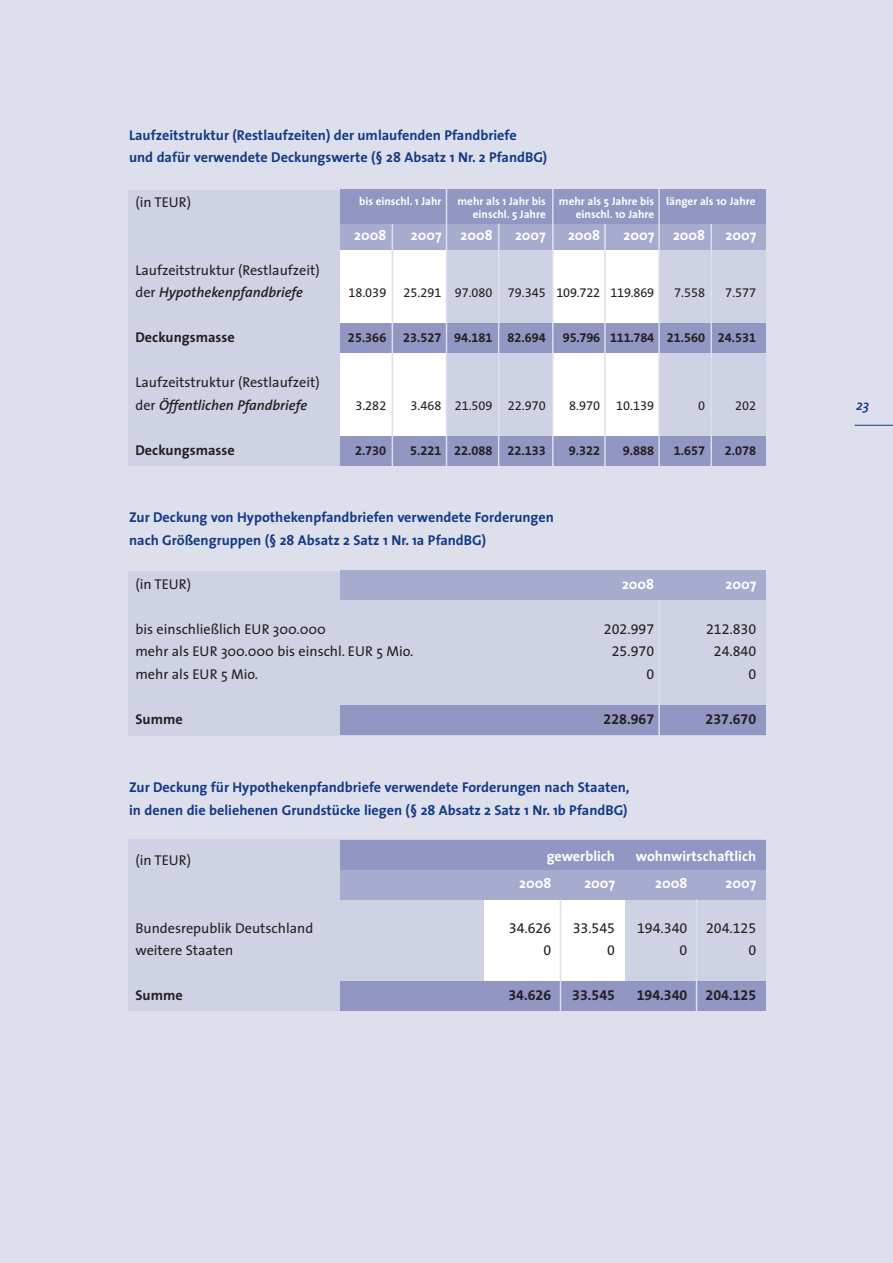
<style>
.page{position:relative;width:893px;height:1263px;background:#dddfed}
.page>*{position:absolute;margin:0;border:0;box-sizing:border-box;transform-origin:0 0}
.t1{font:700 14.25px/22.5px "The Sans";color:#143a85}
.t2{font:14.25px/22.5px "The Sans";color:#231f20}
.t3{font:700 14.25px/27px "The Sans";color:#fff;text-align:right}
.t4{font:14.25px/22.5px "The Sans Expert";color:#231f20;text-align:right}
.t5{font:14.25px "The Sans Bold Expert";color:#231f20}
.t6{font:700 14.25px "The Sans";color:#231f20}
.t7{font:italic 600 14.25px "The Mix";color:#143a85}
.t8{font:12.75px "The Sans Bold Expert";color:#231f20}
.t9{font:12.75px "The Sans Expert";color:#231f20}
.t10{font:700 11.25px/13.5px "The Sans";color:#fff;text-align:right}
.s1{font-weight:600;font-style:italic}
</style>
<div class="page">
<hr style="left:855px;top:425px;width:38px;height:1px;background:#143a85">
<div style="left:128px;top:571px;width:637px;height:164px;background:#cfd1e5"></div>
<div style="left:340px;top:705px;width:425px;height:30px;background:#9196c2"></div>
<div style="left:340px;top:570px;width:425px;height:30px;background:#a7accf"></div>
<div style="left:128px;top:190px;width:637px;height:276px;background:#cfd1e5"></div>
<div style="left:340px;top:228px;width:106px;height:238px;background:#fff"></div>
<div style="left:553px;top:228px;width:106px;height:238px;background:#fff"></div>
<div style="left:340px;top:190px;width:425px;height:59px;background:#a7accf"></div>
<div style="left:340px;top:190px;width:425px;height:34px;background:#9196c2"></div>
<div style="left:340px;top:323px;width:425px;height:30px;background:#9196c2"></div>
<div style="left:340px;top:436px;width:425px;height:30px;background:#9196c2"></div>
<hr style="left:392px;top:224px;width:1px;height:250px;background:#dddfed">
<hr style="left:446px;top:187px;width:1px;height:287px;background:#dddfed">
<hr style="left:552px;top:187px;width:2px;height:287px;background:#dddfed">
<hr style="left:658px;top:187px;width:2px;height:287px;background:#dddfed">
<hr style="left:498px;top:224px;width:1px;height:252px;background:#dddfed">
<hr style="left:604px;top:224px;width:2px;height:250px;background:#dddfed">
<hr style="left:710px;top:224px;width:2px;height:246px;background:#dddfed">
<hr style="left:658px;top:600px;width:2px;height:146px;background:#dddfed">
<div style="left:128px;top:840px;width:637px;height:171px;background:#cfd1e5"></div>
<div style="left:485px;top:899px;width:140px;height:82px;background:#fff"></div>
<div style="left:340px;top:870px;width:425px;height:29px;background:#a7accf"></div>
<div style="left:340px;top:840px;width:425px;height:30px;background:#9196c2"></div>
<div style="left:340px;top:981px;width:425px;height:30px;background:#9196c2"></div>
<hr style="left:696px;top:899px;width:1px;height:121px;background:#dddfed">
<hr style="left:560px;top:899px;width:1px;height:121px;background:#dddfed">
<p class="t1" style="left:129px;top:125px;width:420px">Laufzeitstruktur (Restlaufzeiten) der umlaufenden Pfandbriefe<br>und dafür verwendete Deckungswerte (§ 28 Absatz 1 Nr. 2 PfandBG)</p>
<p class="t2" style="left:135px;top:193px;width:57px">(in TEUR)</p>
<p class="t2" style="left:135px;top:260px;width:186px">Laufzeitstruktur (Restlaufzeit) der <span class="s1">Hypothekenpfandbriefe</span></p>
<p class="t6" style="left:135px;top:332px;width:101px">Deckungsmasse</p>
<p class="t2" style="left:135px;top:373px;width:186px">Laufzeitstruktur (Restlaufzeit) der <span class="s1">Öffentlichen Pfandbriefe</span></p>
<p class="t6" style="left:135px;top:444px;width:101px">Deckungsmasse</p>
<p class="t10" style="left:359px;top:195px;width:84px">bis einschl. 1 Jahr</p>
<p class="t10" style="left:458px;top:195px;width:90px">mehr als 1 Jahr bis einschl. 5 Jahre</p>
<p class="t10" style="left:559px;top:195px;width:97px">mehr als 5 Jahre bis einschl. 10 Jahre</p>
<p class="t10" style="left:666px;top:195px;width:91px">länger als 10 Jahre</p>
<p class="t3" style="left:411px;top:223px;width:32px">2007</p>
<p class="t3" style="left:354px;top:223px;width:34px">2008</p>
<p class="t3" style="left:460px;top:223px;width:34px">2008</p>
<p class="t3" style="left:568px;top:223px;width:34px">2008</p>
<p class="t3" style="left:673px;top:223px;width:34px">2008</p>
<p class="t3" style="left:515px;top:223px;width:32px">2007</p>
<p class="t3" style="left:623px;top:223px;width:32px">2007</p>
<p class="t3" style="left:725px;top:223px;width:32px">2007</p>
<p class="t9" style="left:348px;top:288px;width:39px">18.039</p>
<p class="t8" style="left:348px;top:333px;width:40px">25.366</p>
<p class="t9" style="left:404px;top:288px;width:39px">25.291</p>
<p class="t8" style="left:403px;top:333px;width:40px">23.527</p>
<p class="t9" style="left:455px;top:288px;width:39px">97.080</p>
<p class="t8" style="left:454px;top:333px;width:40px">94.181</p>
<p class="t9" style="left:508px;top:288px;width:39px">79.345</p>
<p class="t8" style="left:507px;top:333px;width:40px">82.694</p>
<p class="t9" style="left:556px;top:288px;width:45px">109.722</p>
<p class="t8" style="left:563px;top:333px;width:39px">95.796</p>
<p class="t9" style="left:610px;top:288px;width:45px">119.869</p>
<p class="t8" style="left:610px;top:333px;width:46px">111.784</p>
<p class="t9" style="left:674px;top:288px;width:32px">7.558</p>
<p class="t8" style="left:667px;top:333px;width:40px">21.560</p>
<p class="t9" style="left:725px;top:288px;width:32px">7.577</p>
<p class="t8" style="left:718px;top:333px;width:40px">24.531</p>
<p class="t9" style="left:355px;top:401px;width:32px">3.282</p>
<p class="t8" style="left:355px;top:446px;width:33px">2.730</p>
<p class="t9" style="left:411px;top:401px;width:32px">3.468</p>
<p class="t8" style="left:410px;top:446px;width:33px">5.221</p>
<p class="t9" style="left:455px;top:401px;width:39px">21.509</p>
<p class="t8" style="left:454px;top:446px;width:40px">22.088</p>
<p class="t9" style="left:508px;top:401px;width:39px">22.970</p>
<p class="t8" style="left:507px;top:446px;width:40px">22.133</p>
<p class="t9" style="left:569px;top:401px;width:32px">8.970</p>
<p class="t8" style="left:569px;top:446px;width:33px">9.322</p>
<p class="t9" style="left:616px;top:401px;width:39px">10.139</p>
<p class="t8" style="left:623px;top:446px;width:33px">9.888</p>
<p class="t9" style="left:698px;top:401px;width:9px">0</p>
<p class="t8" style="left:674px;top:446px;width:33px">1.657</p>
<p class="t9" style="left:735px;top:401px;width:23px">202</p>
<p class="t8" style="left:725px;top:446px;width:33px">2.078</p>
<p class="t1" style="left:129px;top:508px;width:426px">Zur Deckung von Hypothekenpfandbriefen verwendete Forderungen nach Größengruppen (§ 28 Absatz 2 Satz 1 Nr. 1a PfandBG)</p>
<p class="t2" style="left:135px;top:574px;width:57px">(in TEUR)</p>
<p class="t2" style="left:135px;top:619px;width:280px">bis einschließlich EUR 300.000<br>mehr als EUR 300.000 bis einschl. EUR 5 Mio. mehr als EUR 5 Mio.</p>
<p class="t6" style="left:135px;top:713px;width:49px">Summe</p>
<p class="t3" style="left:622px;top:572px;width:34px">2008</p>
<p class="t4" style="left:604px;top:619px;width:52px">202.997<br>25.970<br>0</p>
<p class="t5" style="left:603px;top:714px;width:52px">228.967</p>
<p class="t1" style="left:129px;top:778px;width:502px">Zur Deckung für Hypothekenpfandbriefe verwendete Forderungen nach Staaten, in denen die beliehenen Grundstücke liegen (§ 28 Absatz 2 Satz 1 Nr. 1b PfandBG)</p>
<p class="t3" style="left:725px;top:572px;width:32px">2007</p>
<p class="t4" style="left:706px;top:619px;width:52px">212.830<br>24.840<br>0</p>
<p class="t5" style="left:706px;top:714px;width:52px">237.670</p>
<p class="t2" style="left:135px;top:850px;width:57px">(in TEUR)</p>
<p class="t2" style="left:135px;top:918px;width:179px">Bundesrepublik Deutschland weitere Staaten</p>
<p class="t6" style="left:135px;top:990px;width:49px">Summe</p>
<p class="t3" style="left:547px;top:844px;width:70px">gewerblich<br>2007</p>
<p class="t4" style="left:573px;top:918px;width:44px">33.545<br>0</p>
<p class="t5" style="left:572px;top:990px;width:44px">33.545</p>
<p class="t3" style="left:519px;top:871px;width:34px">2008</p>
<p class="t4" style="left:509px;top:918px;width:44px">34.626<br>0</p>
<p class="t5" style="left:508px;top:990px;width:44px">34.626</p>
<p class="t3" style="left:636px;top:844px;width:122px">wohnwirtschaftlich<br>2007</p>
<p class="t4" style="left:706px;top:918px;width:52px">204.125<br>0</p>
<p class="t5" style="left:706px;top:990px;width:52px">204.125</p>
<p class="t3" style="left:655px;top:871px;width:34px">2008</p>
<p class="t4" style="left:637px;top:918px;width:52px">194.340<br>0</p>
<p class="t5" style="left:637px;top:990px;width:52px">194.340</p>
<p class="t7" style="left:856px;top:400px;width:15px">23</p>
</div>
